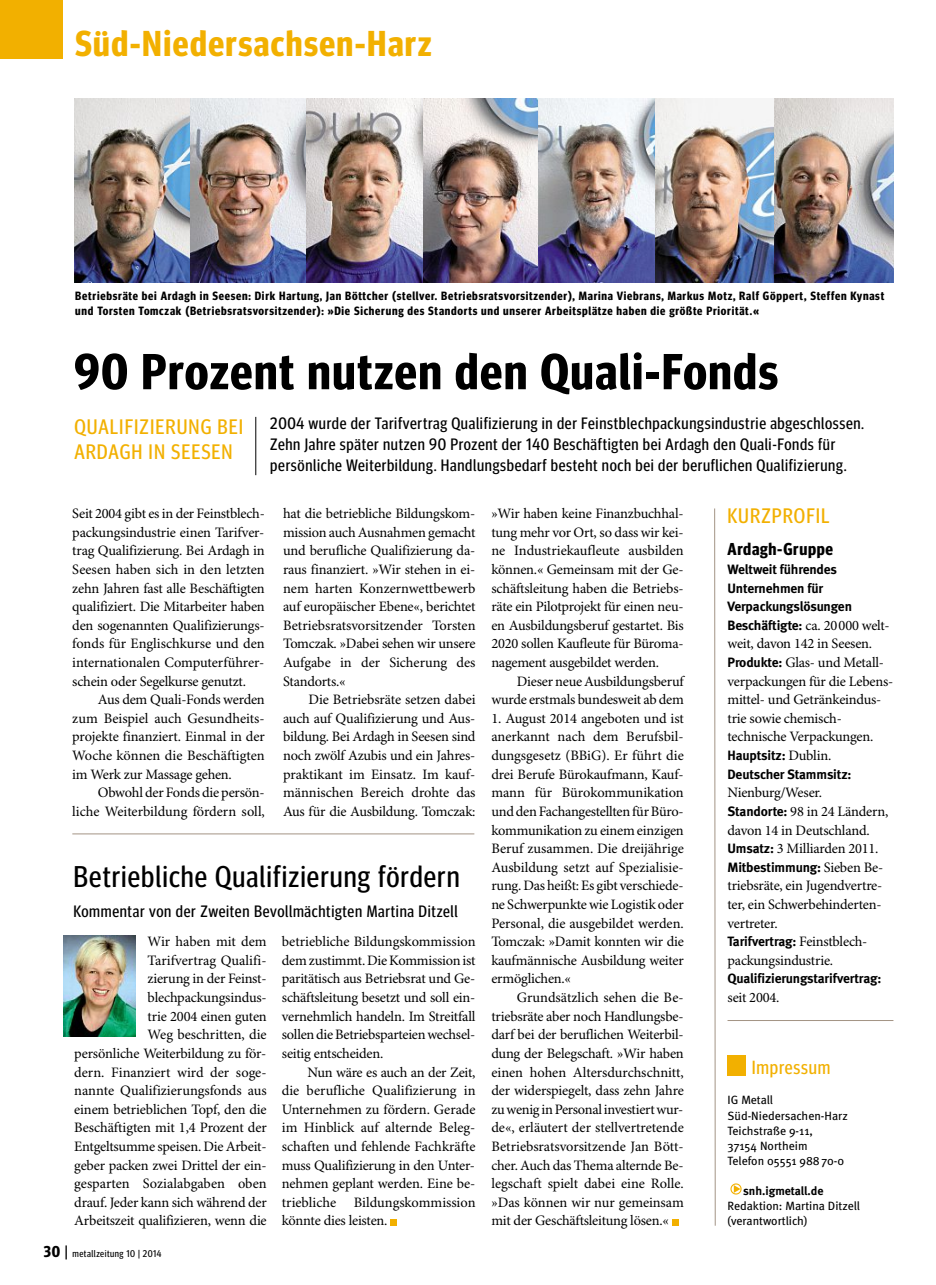
<style>
.page{position:relative;width:936px;height:1285px;background:#fff}
.page>*{position:absolute;margin:0;border:0;box-sizing:border-box;transform-origin:0 0}
.t1{font:700 50.55px "Meta Headline Cond OT";letter-spacing:.03em;color:#000}
.t2{font:700 36px "Meta Headline Cond OT";letter-spacing:.04em;color:#f2b000}
.t3{font:30px "Meta Headline Cond OT";letter-spacing:.035em;color:#000}
.t4{font:21px/25.5px "Meta Headline Cond OT";letter-spacing:.05em;color:#f2b000}
.t5{font:19.05px "Meta Headline Cond OT";letter-spacing:.04em;color:#f2b000}
.t6{font:700 17.25px "Meta Headline Cond OT";letter-spacing:.04em;color:#000}
.t7{font:16.5px/21px "Meta Headline Cond OT";letter-spacing:.04em;color:#000}
.t8{font:14.4px/18.6px "Minion Pro";letter-spacing:-.015em;color:#000;text-align:justify}
.t9{font:700 13.5px/18.6px "Meta";letter-spacing:-.01em;color:#000}
.t10{font:700 12px/15px "Meta Headline Cond OT";letter-spacing:.06em;color:#000}
.t11{font:12px/15px "Meta";color:#000}
.t12{font:700 12px "Meta";color:#000}
.t13{font:9.75px "Meta Headline Cond OT";letter-spacing:.05em;color:#000}
.s1{font-family:"Minion Pro";font-weight:400;font-size:14.4px}
.s2{font-family:"Meta";font-weight:700;font-size:13.5px}
.s3{font-weight:700;font-size:15.75px}
.s4{font-size:15.75px}
</style>
<div class="page">
<svg style="left:714px;top:508px;width:1px;height:717px"></svg>
<hr style="left:255px;top:417px;width:1px;height:58px;background:#000">
<hr style="left:72px;top:833px;width:402px;height:1px;background:#a39485">
<div style="left:671px;top:1218px;width:7px;height:7px;background:#f2b000"></div>
<div style="left:0;top:0;width:63px;height:59px;background:#f2b000"></div>
<svg style="left:730px;top:1183px;width:11px;height:11px"></svg>
<div style="left:727px;top:1055px;width:19px;height:20px;background:#f2b000"></div>
<hr style="left:727px;top:1020px;width:166px;height:1px;background:#a39485">
<div style="left:390px;top:1218px;width:7px;height:7px;background:#f2b000"></div>
<img style="left:74px;top:99px;width:819px;height:184px">
<img style="left:190px;top:99px;width:116px;height:183px">
<img style="left:422px;top:99px;width:117px;height:184px">
<img style="left:306px;top:99px;width:116px;height:184px">
<img style="left:539px;top:99px;width:116px;height:184px">
<img style="left:655px;top:99px;width:119px;height:184px">
<img style="left:774px;top:99px;width:119px;height:183px">
<img style="left:63px;top:935px;width:73px;height:101px">
<h2 class="t2" style="left:75px;top:23px;width:358px">Süd-Niedersachsen-Harz</h2>
<p class="t10" style="left:75px;top:288px;width:810px">Betriebsräte bei Ardagh in Seesen: Dirk Hartung, Jan Böttcher (stellver. Betriebsratsvorsitzender), Marina Viebrans, Markus Motz, Ralf Göppert, Steffen Kynast und Torsten Tomczak (Betriebsratsvorsitzender): »Die Sicherung des Standorts und unserer Arbeitsplätze haben die größte Priorität.«</p>
<h1 class="t1" style="left:74px;top:342px;width:705px">90 Prozent nutzen den Quali-Fonds</h1>
<h3 class="t4" style="left:74px;top:413px;width:170px">QUALIFIZIERUNG BEI<br>ARDAGH IN SEESEN</h3>
<p class="t7" style="left:270px;top:412px;width:595px">2004 wurde der Tarifvertrag Qualifizierung in der Feinstblechpackungsindustrie abgeschlossen.<br>Zehn Jahre später nutzen 90 Prozent der 140 Beschäftigten bei Ardagh den Quali-Fonds für persönliche Weiterbildung. Handlungsbedarf besteht noch bei der beruflichen Qualifizierung.</p>
<p class="t8" style="left:72px;top:503px;width:194px">Seit 2004 gibt es in der Feinstblech&shy;packungsindustrie einen Tarifver&shy;trag Qualifizierung. Bei Ardagh in Seesen haben sich in den letzten zehn Jahren fast alle Beschäftigten qualifiziert. Die Mitarbeiter haben den sogenannten Qualifizierungs&shy;fonds für Englischkurse und den internationalen Computerführer&shy;schein oder Segelkurse genutzt.</p>
<p class="t8" style="left:72px;top:689px;width:194px;text-indent:26px">Aus dem Quali-Fonds werden zum Beispiel auch Gesundheits&shy;projekte finanziert. Einmal in der Woche können die Beschäftigten im Werk zur Massage gehen.</p>
<p class="t8" style="left:72px;top:782px;width:194px;text-align:right">Obwohl der Fonds die persön&shy;liche Weiterbildung fördern soll,</p>
<p class="t8" style="left:283px;top:503px;width:194px">hat die betriebliche Bildungskom&shy;mission auch Ausnahmen gemacht und berufliche Qualifizierung da&shy;raus finanziert. »Wir stehen in ei&shy;nem harten Konzernwettbewerb auf europäischer Ebene«, berichtet Betriebsratsvorsitzender Torsten Tomczak. »Dabei sehen wir unsere Aufgabe in der Sicherung des Standorts.«</p>
<p class="t8" style="left:283px;top:689px;width:194px;text-indent:26px">Die Betriebsräte setzen dabei auch auf Qualifizierung und Aus&shy;bildung. Bei Ardagh in Seesen sind noch zwölf Azubis und ein Jahres&shy;praktikant im Einsatz. Im kauf&shy;männischen Bereich drohte das Aus für die Ausbildung. Tomczak:</p>
<p class="t8" style="left:491px;top:503px;width:194px">»Wir haben keine Finanzbuchhal&shy;tung mehr vor Ort, so dass wir kei&shy;ne Industriekaufleute ausbilden können.« Gemeinsam mit der Ge&shy;schäftsleitung haben die Betriebs&shy;räte ein Pilotprojekt für einen neu&shy;en Ausbildungsberuf gestartet. Bis 2020 sollen Kaufleute für Büroma&shy;nagement ausgebildet werden.</p>
<p class="t8" style="left:491px;top:671px;width:194px;text-align:right">Dieser neue Ausbildungsberuf wurde erstmals bundesweit ab dem</p>
<p class="t8" style="left:491px;top:708px;width:194px">1. August 2014 angeboten und ist anerkannt nach dem Berufsbil&shy;dungsgesetz (BBiG). Er führt die drei Berufe Bürokaufmann, Kauf&shy;mann für Bürokommunikation unddenFachangestelltenfürBüro&shy;kommunikation zu einem einzigen Beruf zusammen. Die dreijährige Ausbildung setzt auf Spezialisie&shy;rung.Das heißt:Es gibt verschiede&shy;ne Schwerpunkte wie Logistik oder Personal, die ausgebildet werden.<br>Tomczak: »Damit konnten wir die kaufmännische Ausbildung weiter ermöglichen.«</p>
<p class="t8" style="left:491px;top:987px;width:194px;text-indent:26px">Grundsätzlich sehen die Be&shy;triebsräte aber noch Handlungsbe&shy;darf bei der beruflichen Weiterbil&shy;dung der Belegschaft. »Wir haben einen hohen Altersdurchschnitt, der widerspiegelt, dass zehn Jahre zuwenig inPersonalinvestiertwur&shy;de«, erläutert der stellvertretende Betriebsratsvorsitzende Jan Bött&shy;cher. Auch das Thema alternde Be&shy;legschaft spielt dabei eine Rolle. »Das können wir nur gemeinsam mit der Geschäftsleitung lösen.«</p>
<h3 class="t4" style="left:727px;top:502px;width:103px">KURZPROFIL</h3>
<p class="t6" style="left:727px;top:539px;width:107px">Ardagh-Gruppe</p>
<p class="t9" style="left:727px;top:561px;width:164px">Weltweit führendes<br>Unternehmen für<br>Verpackungslösungen<br>Beschäftigte: <span class="s1">ca. 20000 welt-</span></p>
<p class="t8" style="left:727px;top:634px;width:167px;text-align:left">weit, davon 142 in Seesen.<br><span class="s2">Produkte:</span> Glas- und Metall&shy;verpackungen für die Lebens&shy;mittel- und Getränkeindus&shy;trie sowie chemisch&shy;technische Verpackungen.</p>
<p class="t9" style="left:727px;top:747px;width:125px">Hauptsitz: <span class="s1">Dublin.<br></span>Deutscher Stammsitz:</p>
<p class="t8" style="left:727px;top:782px;width:162px;text-align:left">Nienburg/Weser.<br><span class="s2">Standorte:</span> 98 in 24 Ländern, davon 14 in Deutschland.<br><span class="s2">Umsatz:</span> 3 Milliarden 2011.</p>
<p class="t9" style="left:727px;top:859px;width:157px">Mitbestimmung: <span class="s1">Sieben Be-</span></p>
<p class="t8" style="left:727px;top:875px;width:156px">triebsräte, ein Jugendvertre&shy;ter, ein Schwerbehinderten&shy;vertreter.</p>
<p class="t9" style="left:727px;top:933px;width:141px">Tarifvertrag: <span class="s1">Feinstblech-</span></p>
<p class="t8" style="left:727px;top:950px;width:107px">packungsindustrie.</p>
<p class="t9" style="left:727px;top:970px;width:155px">Qualifizierungstarifvertrag:</p>
<p class="t8" style="left:727px;top:987px;width:53px">seit 2004.</p>
<h3 class="t3" style="left:73px;top:858px;width:387px">Betriebliche Qualifizierung fördern</h3>
<p class="t7" style="left:73px;top:900px;width:385px">Kommentar von der Zweiten Bevollmächtigten Martina Ditzell</p>
<p class="t8" style="left:74px;top:931px;width:194px;text-align:right">Wir haben mit dem<br>Tarifvertrag Qualifi-<br>zierung in der Feinst&shy;blechpackungsindus-<br>trie 2004 einen guten<br>Weg beschritten, die<br>persönliche Weiterbildung zu för&shy;dern. Finanziert wird der soge&shy;nannte Qualifizierungsfonds aus einem betrieblichen Topf, den die<br>Beschäftigten mit 1,4 Prozent der<br>Entgeltsumme speisen. Die Arbeit&shy;geber packen zwei Drittel der ein&shy;gesparten Sozialabgaben oben drauf. Jeder kann sich während der<br>Arbeitszeit qualifizieren, wenn die</p>
<p class="t8" style="left:282px;top:931px;width:195px">betriebliche Bildungskommission demzustimmt.DieKommissionist paritätisch aus Betriebsrat und Ge&shy;schäftsleitung besetzt und soll ein&shy;vernehmlich handeln. Im Streitfall sollendieBetriebsparteienwechsel&shy;seitig entscheiden.</p>
<h3 class="t5" style="left:751px;top:1056px;width:80px">Impressum</h3>
<p class="t11" style="left:727px;top:1092px;width:122px">IG Metall<br>Süd-Niedersachen-Harz<br>Teichstraße 9-11,<br>37154 Northeim<br>Telefon 05551 98870-0</p>
<p class="t12" style="left:743px;top:1185px;width:82px">snh.igmetall.de</p>
<p class="t11" style="left:727px;top:1197px;width:134px">Redaktion: Martina Ditzell (verantwortlich)</p>
<p class="t8" style="left:282px;top:1062px;width:195px;text-indent:26px">Nun wäre es auch an der Zeit, die berufliche Qualifizierung in Unternehmen zu fördern. Gerade im Hinblick auf alternde Beleg&shy;schaften und fehlende Fachkräfte muss Qualifizierung in den Unter&shy;nehmen geplant werden. Eine be&shy;triebliche Bildungskommission könnte dies leisten.</p>
<p class="t13" style="left:44px;top:1247px;width:119px"><span class="s3">30</span> <span class="s4">|</span> metallzeitung 10 | 2014</p>
</div>
